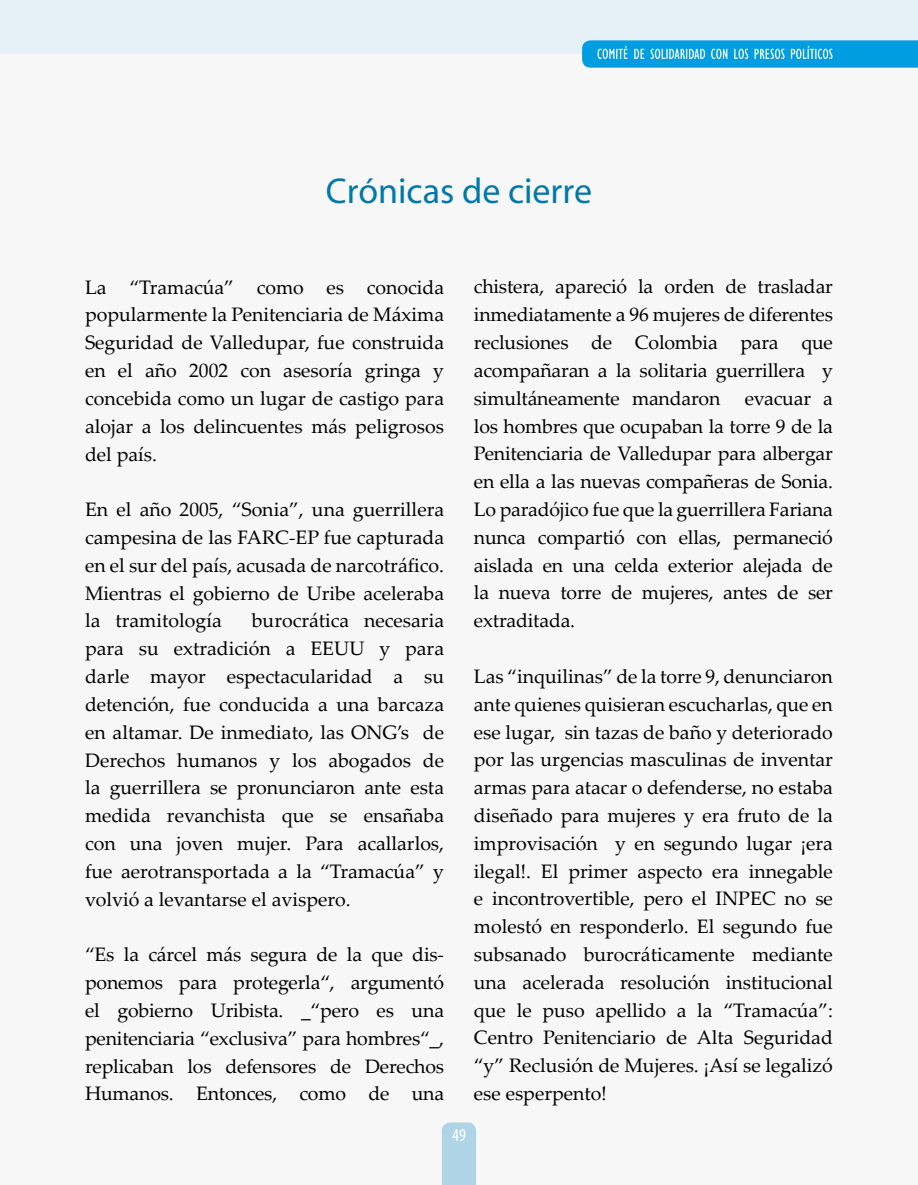
<style>
.page{position:relative;width:918px;height:1185px;background:#fff}
.page>*{position:absolute;margin:0;border:0;box-sizing:border-box;transform-origin:0 0}
.t1{font:36px "Myriad";color:#0078ab}
.t2{font:19.5px/27.8px "Palatino Linotype";color:#000;text-align:justify}
.t3{font:condensed 18px "Myriad Pro";color:#fff}
</style>
<div class="page">
<div style="left:0;top:54px;width:918px;height:1131px;background:#f7f7f7"></div>
<div style="left:442px;top:1122px;width:34px;height:63px;background:#afd4e6"></div>
<div style="left:0;top:0;width:918px;height:54px;background:#e5f0f7"></div>
<svg style="left:582px;top:40px;width:336px;height:28px;background:#1da9e3"></svg>
<h1 class="t1" style="left:326px;top:173px;width:268px">Crónicas de cierre</h1>
<p class="t2" style="left:85px;top:272px;width:361px">La “Tramacúa” como es conocida popularmente la Penitenciaria de Máxima Seguridad de Valledupar, fue construida en el año 2002 con asesoría gringa y concebida como un lugar de castigo para alojar a los delincuentes más peligrosos del país.</p>
<p class="t2" style="left:85px;top:495px;width:361px">En el año 2005, “Sonia”, una guerrillera campesina de las FARC-EP fue capturada en el sur del país, acusada de narcotráfico.<br>Mientras el gobierno de Uribe aceleraba la tramitología</p>
<p class="t2" style="left:85px;top:606px;width:361px;text-indent:167px">burocrática necesaria para su extradición a EEUU y para darle mayor espectacularidad a su detención, fue conducida a una barcaza en altamar. De inmediato, las ONG’s de Derechos humanos y los abogados de la guerrillera se pronunciaron ante esta medida revanchista que se ensañaba con una joven mujer. Para acallarlos, fue aerotransportada a la “Tramacúa” y volvió a levantarse el avispero.</p>
<p class="t2" style="left:85px;top:940px;width:361px">“Es la cárcel más segura de la que dis&shy;ponemos para protegerla“, argumentó el gobierno Uribista. _“pero es una penitenciaria “exclusiva” para hombres“_, replicaban los defensores de Derechos Humanos. Entonces, como de una</p>
<p class="t2" style="left:474px;top:272px;width:361px">chistera, apareció la orden de trasladar inmediatamente a 96 mujeres de diferentes reclusiones de Colombia para que acompañaran a la solitaria guerrillera y simultáneamente mandaron</p>
<p class="t2" style="left:474px;top:383px;width:361px;text-indent:271px">evacuar a los hombres que ocupaban la torre 9 de la Penitenciaria de Valledupar para albergar en ella a las nuevas compañeras de Sonia.<br>Lo paradójico fue que la guerrillera Fariana nunca compartió con ellas, permaneció aislada en una celda exterior alejada de la nueva torre de mujeres, antes de ser extraditada.</p>
<p class="t2" style="left:474px;top:661px;width:361px">Las “inquilinas” de la torre 9, denunciaron ante quienes quisieran escucharlas, que en ese lugar, sin tazas de baño y deteriorado por las urgencias masculinas de inventar armas para atacar o defenderse, no estaba diseñado para mujeres y era fruto de la improvisación y en segundo lugar ¡era ilegal!. El primer aspecto era innegable e incontrovertible, pero el INPEC no se molestó en responderlo. El segundo fue subsanado burocráticamente mediante una acelerada resolución institucional que le puso apellido a la “Tramacúa”:<br>Centro Penitenciario de Alta Seguridad “y” Reclusión de Mujeres. ¡Así se legalizó ese esperpento!</p>
<p class="t3" style="left:452px;top:1123px;width:15px">49</p>
</div>
